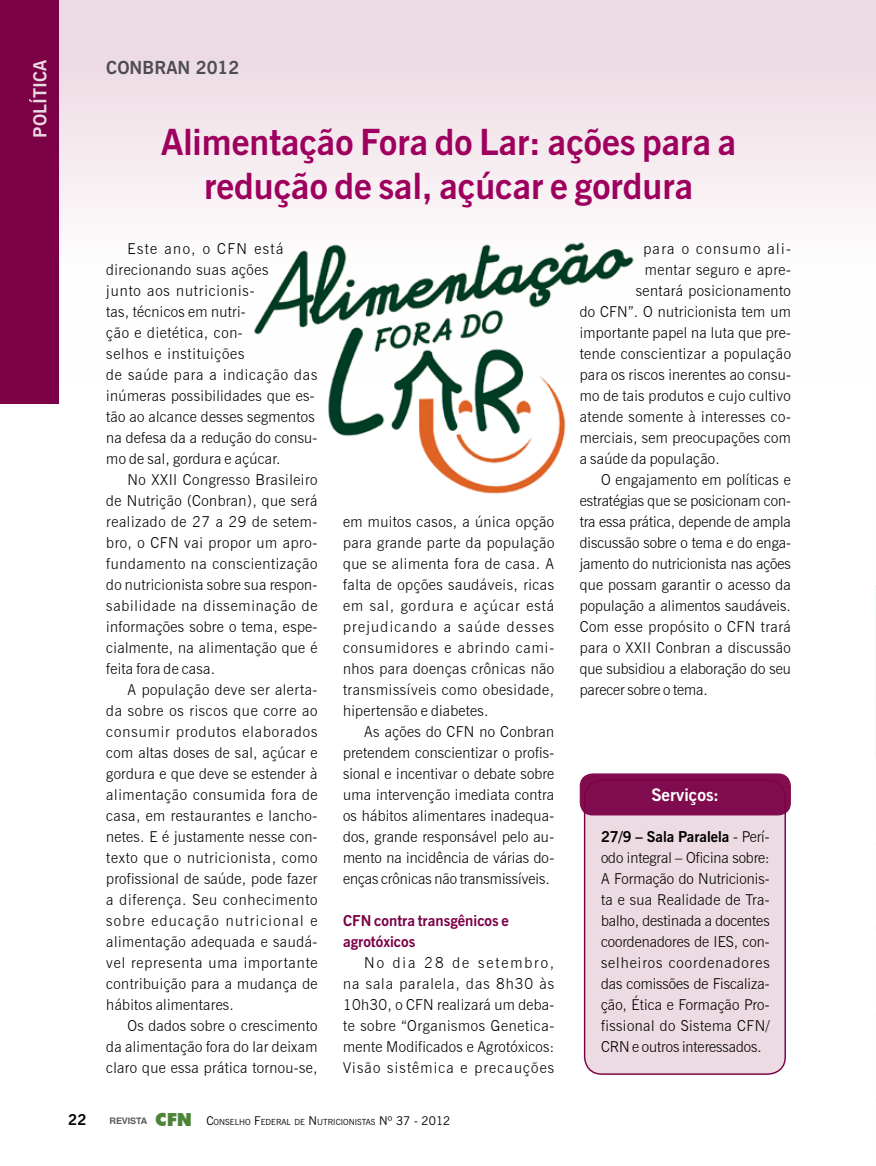
<style>
.page{position:relative;width:876px;height:1166px;background:#fff}
.page>*{position:absolute;margin:0;border:0;box-sizing:border-box;transform-origin:0 0}
.t1{font:700 36px/43.2px "News Gothic BT";color:#9e005e;text-align:center}
.t2{font:700 18px "News Gothic BT";color:#4d4d4f}
.t3{font:700 18px "News Gothic BT";color:#fff}
.t4{font:700 17.25px "News Gothic BT";color:#fff}
.t5{font:300 15px/21px "News Gothic BT";letter-spacing:.02em;color:#000;text-align:justify}
.t6{font:300 15px "News Gothic BT";color:#000}
.t7{font:700 15px/21px "News Gothic BT";color:#7b0046}
.t8{font:300 15px "News Gothic BT";letter-spacing:.04em;color:#000}
.t9{font:300 15px "News Gothic BT";letter-spacing:.095em;color:#000}
.t10{font:700 15px "News Gothic BT";color:#000}
.t11{font:8.4px "News Gothic BT";color:#000}
.s1{font-family:"Helvetica";font-weight:700;font-size:9px;color:#58595b}
.s2{font-family:"Futura BT";font-weight:900;font-size:18px;color:#4d8438}
.s3{font-size:12px}
.s4{font-weight:700}
</style>
<div class="page">
<div style="left:0;top:0;width:876px;height:380px;background:linear-gradient(to bottom,#ebd8e0,#fff)"></div>
<img style="left:235px;top:224px;width:418px;height:270px">
<img style="left:875px;top:0;width:1px;height:380px">
<img style="left:875px;top:585px;width:1px;height:580px">
<div style="left:0;top:0;width:59px;height:404px;background:#7b0046"></div>
<div style="left:585px;top:780px;width:200px;height:293px;background:#eddbe3;border-radius:17px"></div>
<div style="left:584px;top:779px;width:202px;height:295px;border:1px solid #7b0046;border-radius:17px"></div>
<div style="left:580px;top:773px;width:211px;height:42px;background:#800b4e;border-radius:13px"></div>
<p class="t3" style="left:29px;top:138px;width:79px;rotate:-90deg">política</p>
<p class="t2" style="left:106px;top:57px;width:135px">CONBRAN 2012</p>
<h1 class="t1" style="left:161px;top:120px;width:576px">Alimentação Fora do Lar: ações para a redução de sal, açúcar e gordura</h1>
<p class="t5" style="left:106px;top:238px;width:213px;text-align:left;text-indent:21px">Este ano, o CFN está direcionando suas ações<br>junto aos nutricionis-<br>tas, técnicos em nutri-<br>ção e dietética, con-<br>selhos e instituições<br>de saúde para a indicação das inúmeras possibilidades que es&shy;tão ao alcance desses segmentos na defesa da a redução do consu&shy;mo de sal, gordura e açúcar.</p>
<p class="t5" style="left:106px;top:469px;width:213px;text-indent:21px">No XXII Congresso Brasileiro de Nutrição (Conbran), que será realizado de 27 a 29 de setem&shy;bro, o CFN vai propor um apro&shy;fundamento na conscientização do nutricionista sobre sua respon&shy;sabilidade na disseminação de informações sobre o tema, espe&shy;cialmente, na alimentação que é feita fora de casa.</p>
<p class="t5" style="left:106px;top:679px;width:213px;text-indent:21px">A população deve ser alerta&shy;da sobre os riscos que corre ao consumir produtos elaborados com altas doses de sal, açúcar e gordura e que deve se estender à alimentação consumida fora de casa, em restaurantes e lancho&shy;netes. E é justamente nesse con&shy;texto que o nutricionista, como profissional de saúde, pode fazer a diferença. Seu conhecimento sobre educação nutricional e alimentação adequada e saudá&shy;vel representa uma importante contribuição para a mudança de hábitos alimentares.</p>
<p class="t5" style="left:106px;top:1015px;width:213px;text-indent:21px">Os dados sobre o crescimento da alimentação fora do lar deixam claro que essa prática tornou-se,</p>
<p class="t5" style="left:343px;top:511px;width:213px">em muitos casos, a única opção para grande parte da população que se alimenta fora de casa. A falta de opções saudáveis, ricas em sal, gordura e açúcar está prejudicando a saúde desses consumidores e abrindo cami&shy;nhos para doenças crônicas não transmissíveis como obesidade, hipertensão e diabetes.</p>
<p class="t5" style="left:343px;top:721px;width:213px;text-indent:21px">As ações do CFN no Conbran pretendem conscientizar o profis&shy;sional e incentivar o debate sobre uma intervenção imediata contra os hábitos alimentares inadequa&shy;dos, grande responsável pelo au&shy;mento na incidência de várias do&shy;enças crônicas não transmissíveis.</p>
<p class="t7" style="left:343px;top:910px;width:167px">CFN contra transgênicos e agrotóxicos</p>
<p class="t5" style="left:343px;top:952px;width:213px;text-indent:21px">No dia 28 de setembro, na sala paralela, das 8h30 às 10h30, o CFN realizará um deba&shy;te sobre “Organismos Genetica&shy;mente Modificados e Agrotóxicos:<br>Visão sistêmica e precauções</p>
<p class="t10" style="left:68px;top:1110px;width:20px">22</p>
<p class="t11" style="left:110px;top:1116px;width:342px"><span class="s1">REVISTA</span> <span class="s2">CFN</span> <span class="s3">C</span>ONSELHO <span class="s3">F</span>EDERAL DE <span class="s3">N</span> UTRICIONISTAS <span class="s3">Nº 37 - 2012</span></p>
<p class="t9" style="left:643px;top:239px;width:149px">para o consumo ali-</p>
<p class="t5" style="left:645px;top:259px;width:148px">mentar seguro e apre-</p>
<p class="t5" style="left:636px;top:280px;width:157px">sentará posicionamento</p>
<p class="t5" style="left:580px;top:301px;width:213px">do CFN”. O nutricionista tem um</p>
<p class="t5" style="left:580px;top:322px;width:213px">importante papel na luta que pre-</p>
<p class="t5" style="left:580px;top:343px;width:213px">tende conscientizar a população</p>
<p class="t5" style="left:580px;top:364px;width:213px">para os riscos inerentes ao consu-</p>
<p class="t5" style="left:580px;top:385px;width:213px">mo de tais produtos e cujo cultivo</p>
<p class="t5" style="left:580px;top:406px;width:213px">atende somente à interesses co-</p>
<p class="t5" style="left:580px;top:427px;width:213px">merciais, sem preocupações com</p>
<p class="t5" style="left:580px;top:448px;width:141px">a saúde da população.</p>
<p class="t5" style="left:601px;top:469px;width:191px">O engajamento em políticas e</p>
<p class="t6" style="left:580px;top:491px;width:213px">estratégias que se posicionam con-</p>
<p class="t6" style="left:580px;top:512px;width:213px">tra essa prática, depende de ampla</p>
<p class="t6" style="left:580px;top:533px;width:213px">discussão sobre o tema e do enga-</p>
<p class="t6" style="left:580px;top:554px;width:213px">jamento do nutricionista nas ações</p>
<p class="t5" style="left:580px;top:574px;width:213px">que possam garantir o acesso da</p>
<p class="t5" style="left:580px;top:595px;width:213px">população a alimentos saudáveis.</p>
<p class="t8" style="left:580px;top:617px;width:213px">Com esse propósito o CFN trará</p>
<p class="t5" style="left:580px;top:637px;width:213px">para o XXII Conbran a discussão</p>
<p class="t6" style="left:580px;top:659px;width:213px">que subsidiou a elaboração do seu</p>
<p class="t6" style="left:580px;top:680px;width:130px">parecer sobre o tema.</p>
<p class="t4" style="left:651px;top:784px;width:69px">Serviços:</p>
<p class="t5" style="left:601px;top:826px;width:170px"><span class="s4">27/9 – Sala Paralela</span> - Perí&shy;odo integral – Oficina sobre:<br>A Formação do Nutricionis&shy;ta e sua Realidade de Tra&shy;balho, destinada a docentes coordenadores de IES, con&shy;selheiros coordenadores das comissões de Fiscaliza&shy;ção, Ética e Formação Pro&shy;fissional do Sistema CFN/ CRN e outros interessados.</p>
</div>
